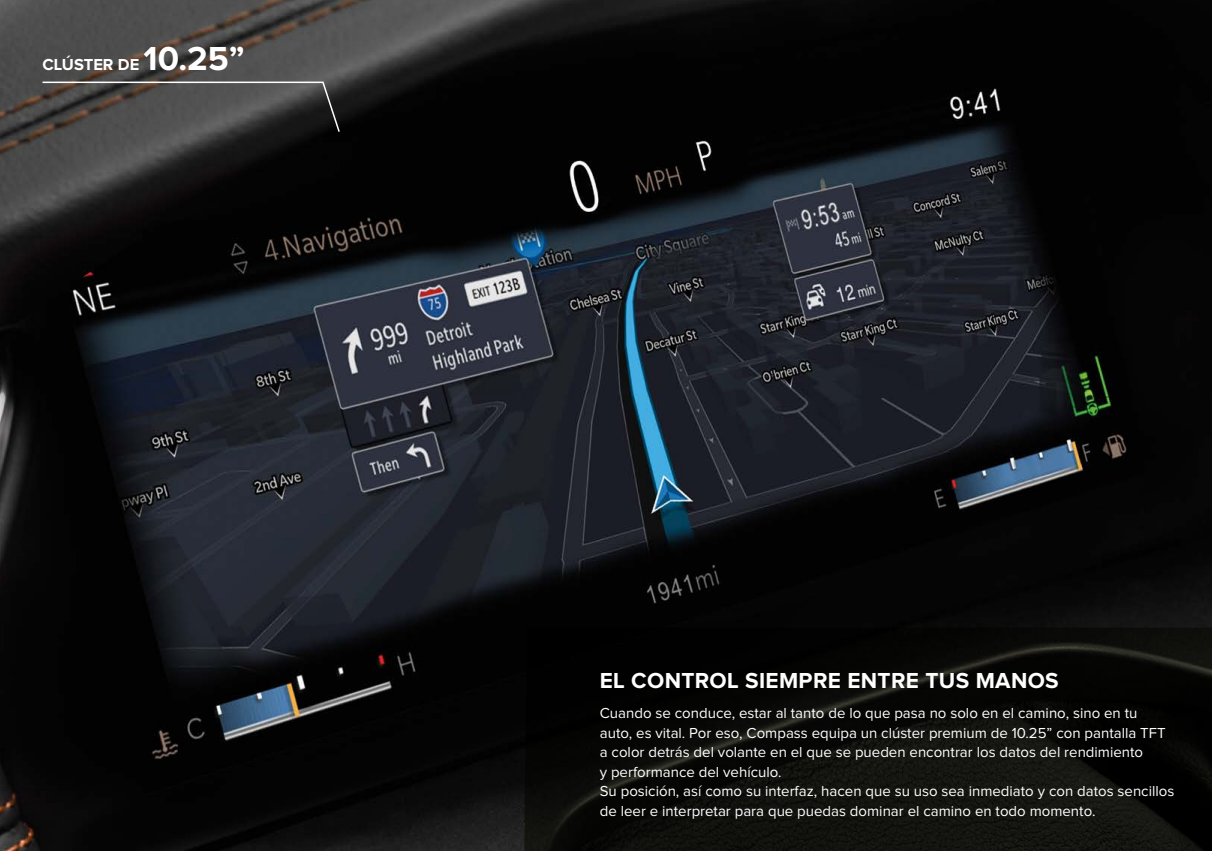
<style>
.page{position:relative;width:1212px;height:851px;background:#fff}
.page>*{position:absolute;margin:0;border:0;box-sizing:border-box;transform-origin:0 0}
.t1{font:700 22.5px "Proxima Nova";letter-spacing:.015em;color:#fff}
.t2{font:700 16.5px "Proxima Nova";color:#fff}
.t3{font:15px/19.5px "Proxima Nova";color:#fff}
.s1{font-size:34.5px}
</style>
<div class="page">
<img style="left:0;top:0;width:1212px;height:850px">
<svg style="left:523px;top:627px;width:689px;height:223px;background:#0a0a08"></svg>
<svg style="left:41px;top:81px;width:300px;height:52px;background:#4c4a49"></svg>
<p class="t2" style="left:43px;top:57px;width:204px">CLÚSTER DE <span class="s1">10.25”</span></p>
<h1 class="t1" style="left:600px;top:669px;width:460px">EL CONTROL SIEMPRE ENTRE TUS MANOS</h1>
<p class="t3" style="left:600px;top:703px;width:576px">Cuando se conduce, estar al tanto de lo que pasa no solo en el camino, sino en tu<br>auto, es vital. Por eso, Compass equipa un clúster premium de 10.25” con pantalla TFT a color detrás del volante en el que se pueden encontrar los datos del rendimiento<br>y performance del vehículo.<br>Su posición, así como su interfaz, hacen que su uso sea inmediato y con datos sencillos de leer e interpretar para que puedas dominar el camino en todo momento.</p>
</div>
